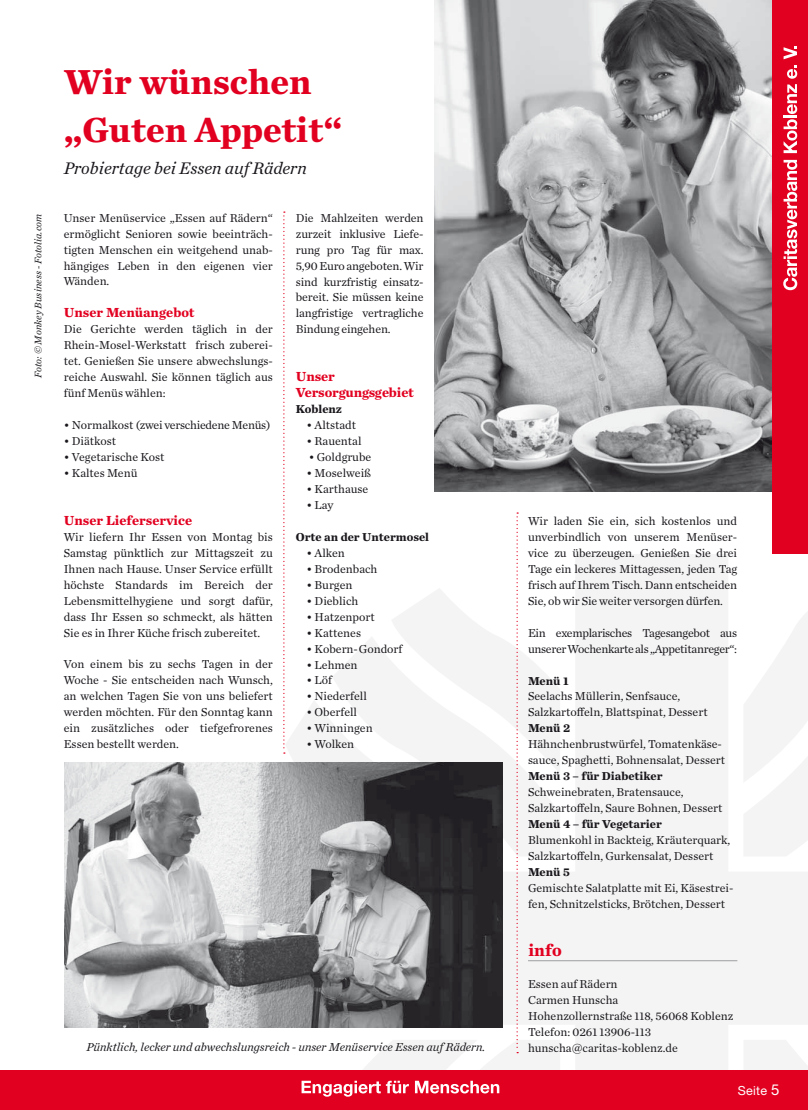
<style>
.page{position:relative;width:808px;height:1110px;background:#fff}
.page>*{position:absolute;margin:0;border:0;box-sizing:border-box;transform-origin:0 0}
.t1{font:700 36.25px/47.9px "Chronicle Text G1";color:#e20020}
.t2{font:italic 17.5px "Chronicle Text G1";color:#1a171c}
.t3{font:700 17.5px "Chronicle Text G1";color:#e20020}
.t4{font:700 13.75px/16px "Chronicle Text G1";color:#e20020}
.t5{font:12.5px "Helvetica Neue";letter-spacing:.025em;color:#fff}
.t6{font:12px/16px "Chronicle Text G1";color:#1a171c;text-align:justify}
.t7{font:700 12px "Chronicle Text G1";color:#1a171c}
.t8{font:12px/16px "Chronicle Text G1";letter-spacing:-.025em;color:#1a171c}
.t9{font:italic 12px "Chronicle Text G1";color:#1a171c}
.t10{font:12px "Chronicle Text G1";letter-spacing:-.02em;color:#1a171c}
.t11{font:italic 10px "Chronicle Text G1";letter-spacing:.005em;color:#1a171c}
.s1{font-size:15px}
</style>
<div class="page">
<svg style="left:252px;top:554px;width:556px;height:516px"></svg>
<div style="left:0;top:1070px;width:808px;height:39px;background:#e20020"></div>
<svg style="left:302px;top:1080px;width:198px;height:16px"></svg>
<img style="left:434px;top:0;width:338px;height:491px">
<hr style="left:528px;top:960px;width:209px;height:1px;background:#9d9ea0">
<svg style="left:283px;top:211px;width:2px;height:542px"></svg>
<svg style="left:516px;top:512px;width:2px;height:540px"></svg>
<div style="left:772px;top:0;width:36px;height:553px;background:#e20020"></div>
<svg style="left:783px;top:160px;width:14px;height:130px"></svg>
<svg style="left:783px;top:65px;width:14px;height:88px"></svg>
<svg style="left:783px;top:46px;width:14px;height:13px"></svg>
<img style="left:65px;top:762px;width:437px;height:265px">
<p class="t11" style="left:30px;top:378px;width:165px;rotate:-90deg">Foto: © Monkey Business - Fotolia.com</p>
<h1 class="t1" style="left:64px;top:56px;width:280px">Wir wünschen „Guten Appetit“</h1>
<h2 class="t2" style="left:64px;top:154px;width:245px">Probiertage bei Essen auf Rädern</h2>
<p class="t6" style="left:64px;top:209px;width:211px">Unser Menüservice „Essen auf Rädern“ ermöglicht Senioren sowie beeinträch&shy;tigten Menschen ein weitgehend unab&shy;hängiges Leben in den eigenen vier Wänden.</p>
<p class="t4" style="left:64px;top:304px;width:132px">Unser Menüangebot</p>
<p class="t6" style="left:64px;top:320px;width:211px">Die Gerichte werden täglich in der Rhein-Mosel-Werkstatt frisch zuberei&shy;tet. Genießen Sie unsere abwechslungs&shy;reiche Auswahl. Sie können täglich aus fünf Menüs wählen:</p>
<p class="t10" style="left:64px;top:416px;width:208px">• Normalkost (zwei verschiedene Menüs)</p>
<p class="t6" style="left:64px;top:432px;width:54px">• Diätkost</p>
<p class="t6" style="left:64px;top:448px;width:102px">• Vegetarische Kost</p>
<p class="t6" style="left:64px;top:464px;width:75px">• Kaltes Menü</p>
<p class="t4" style="left:64px;top:511px;width:130px">Unser Lieferservice</p>
<p class="t6" style="left:64px;top:528px;width:211px">Wir liefern Ihr Essen von Montag bis Samstag pünktlich zur Mittagszeit zu Ihnen nach Hause. Unser Service erfüllt höchste Standards im Bereich der Lebensmittelhygiene und sorgt dafür, dass Ihr Essen so schmeckt, als hätten Sie es in Ihrer Küche frisch zubereitet.</p>
<p class="t6" style="left:64px;top:655px;width:211px">Von einem bis zu sechs Tagen in der Woche - Sie entscheiden nach Wunsch, an welchen Tagen Sie von uns beliefert werden möchten. Für den Sonntag kann ein zusätzliches oder tiefgefrorenes Essen bestellt werden.</p>
<p class="t6" style="left:296px;top:209px;width:129px">Die Mahlzeiten werden zurzeit inklusive Liefe&shy;rung pro Tag für max.<br>5,90 Euro angeboten. Wir sind kurzfristig einsatz&shy;bereit. Sie müssen keine langfristige vertragliche Bindung eingehen.</p>
<p class="t4" style="left:296px;top:367px;width:119px">Unser<br>Versorgungsgebiet</p>
<p class="t7" style="left:296px;top:399px;width:48px">Koblenz</p>
<p class="t6" style="left:306px;top:416px;width:51px">• Altstadt</p>
<p class="t6" style="left:306px;top:432px;width:56px">• Rauental</p>
<p class="t6" style="left:309px;top:448px;width:64px">• Goldgrube</p>
<p class="t6" style="left:306px;top:464px;width:66px">• Moselweiß</p>
<p class="t6" style="left:306px;top:480px;width:63px">• Karthause</p>
<p class="t6" style="left:306px;top:496px;width:29px">• Lay</p>
<p class="t7" style="left:296px;top:527px;width:135px">Orte an der Untermosel</p>
<p class="t6" style="left:306px;top:544px;width:40px">• Alken</p>
<p class="t6" style="left:306px;top:560px;width:72px">• Brodenbach</p>
<p class="t6" style="left:306px;top:576px;width:48px">• Burgen</p>
<p class="t6" style="left:306px;top:591px;width:53px">• Dieblich</p>
<p class="t6" style="left:306px;top:607px;width:70px">• Hatzenport</p>
<p class="t6" style="left:306px;top:623px;width:56px">• Kattenes</p>
<p class="t6" style="left:306px;top:639px;width:97px">• Kobern-Gondorf</p>
<p class="t6" style="left:306px;top:655px;width:53px">• Lehmen</p>
<p class="t6" style="left:306px;top:671px;width:27px">• Löf</p>
<p class="t6" style="left:306px;top:687px;width:62px">• Niederfell</p>
<p class="t6" style="left:306px;top:703px;width:52px">• Oberfell</p>
<p class="t6" style="left:306px;top:719px;width:68px">• Winningen</p>
<p class="t6" style="left:306px;top:735px;width:49px">• Wolken</p>
<p class="t9" style="left:86px;top:1037px;width:401px">Pünktlich, lecker und abwechslungsreich - unser Menüservice Essen auf Rädern.</p>
<p class="t6" style="left:528px;top:512px;width:211px">Wir laden Sie ein, sich kostenlos und unverbindlich von unserem Menüser&shy;vice zu überzeugen. Genießen Sie drei Tage ein leckeres Mittagessen, jeden Tag frisch auf Ihrem Tisch. Dann entscheiden Sie, ob wir Sie weiter versorgen dürfen.</p>
<p class="t8" style="left:528px;top:623px;width:211px">Ein exemplarisches Tagesangebot aus unserer Wochenkarte als „Appetitanreger“:</p>
<p class="t7" style="left:528px;top:670px;width:42px">Menü 1</p>
<p class="t6" style="left:528px;top:687px;width:181px">Seelachs Müllerin, Senfsauce,<br>Salzkartoffeln, Blattspinat, Dessert</p>
<p class="t7" style="left:528px;top:718px;width:44px">Menü 2</p>
<p class="t6" style="left:528px;top:735px;width:199px">Hähnchenbrustwürfel, Tomatenkäse&shy;sauce, Spaghetti, Bohnensalat, Dessert</p>
<p class="t7" style="left:528px;top:766px;width:136px">Menü 3 – für Diabetiker</p>
<p class="t6" style="left:528px;top:783px;width:196px">Schweinebraten, Bratensauce,<br>Salzkartoffeln, Saure Bohnen, Dessert</p>
<p class="t7" style="left:528px;top:814px;width:135px">Menü 4 – für Vegetarier</p>
<p class="t6" style="left:528px;top:831px;width:204px">Blumenkohl in Backteig, Kräuterquark,<br>Salzkartoffeln, Gurkensalat, Dessert</p>
<p class="t7" style="left:528px;top:862px;width:43px">Menü 5</p>
<p class="t6" style="left:528px;top:879px;width:207px">Gemischte Salatplatte mit Ei, Käsestrei&shy;fen, Schnitzelsticks, Brötchen, Dessert</p>
<h2 class="t3" style="left:528px;top:935px;width:35px">info</h2>
<p class="t6" style="left:528px;top:974px;width:207px;text-align:left">Essen auf Rädern<br>Carmen Hunscha<br>Hohenzollernstraße 118, 56068 Koblenz<br>Telefon: 0261 13906-113 hunscha@caritas-koblenz.de</p>
<p class="t5" style="left:738px;top:1082px;width:43px">Seite <span class="s1">5</span></p>
</div>
